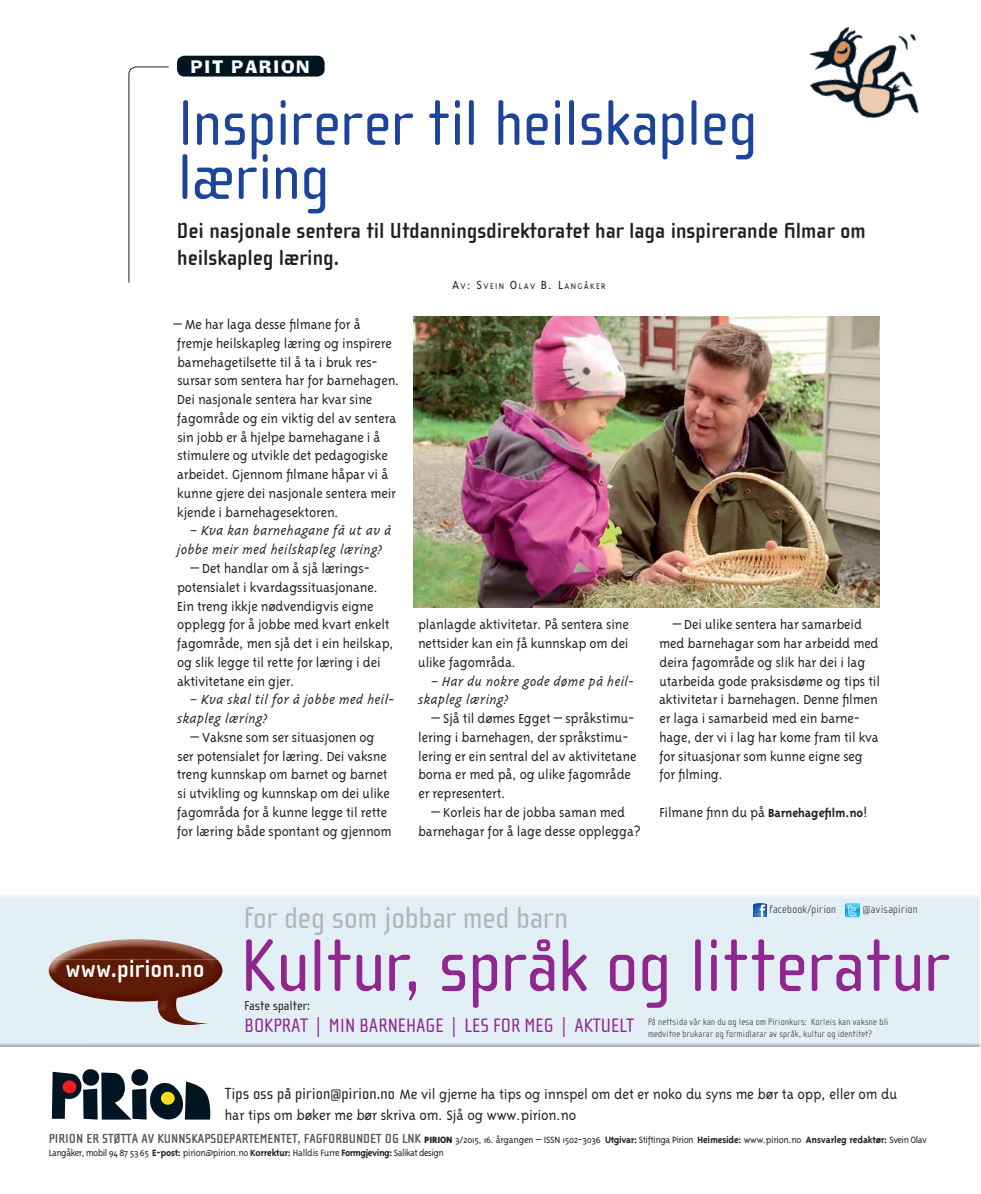
<style>
.page{position:relative;width:981px;height:1194px;background:#fff}
.page>*{position:absolute;margin:0;border:0;box-sizing:border-box;transform-origin:0 0}
.t1{font:78.3px "FF Cutout";letter-spacing:-.01em;color:#001522}
.t2{font:76.35px "Cholla Sans";letter-spacing:-.005em;color:#90268f}
.t3{font:66px/54px "Cholla Sans";letter-spacing:-.01em;color:#1d449b}
.t4{font:31.05px "Cholla Sans";color:#b2b3b7}
.t5{font:700 25.35px "Cholla Sans";color:#fff}
.t6{font:700 22.5px/27px "Cholla Sans";color:#231f20}
.t7{font:19.95px "Cholla Sans";color:#90268f}
.t8{font:19.5px "Ad Lib ICG";letter-spacing:.1em;color:#fff}
.t9{font:300 15.75px "Triplex";letter-spacing:-.01em;color:#231f20}
.t10{font:300 15px/18.8px "Triplex";letter-spacing:-.01em;color:#231f20}
.t11{font:italic 300 15px/18.8px "Triplex";color:#231f20}
.t12{font:13.35px "Cholla Sans";color:#231f20}
.t13{font:12px "Humanist 777 BT Light B";letter-spacing:-.03em;color:#231f20}
.t14{font:100 11.55px "Cholla Sans";letter-spacing:.025em;color:#231f20}
.t15{font:300 10.5px/13.5px "Triplex";letter-spacing:-.04em;color:#231f20}
.t16{font:100 9.6px/11.6px "Cholla Sans";letter-spacing:.03em;color:#231f20}
.t17{font:300 9.45px "Triplex";letter-spacing:.145em;color:#231f20}
.s1{font-size:13.5px}
.s2{font-weight:700;font-size:13.5px}
.s3{font-family:"Cholla Sans";font-weight:400;font-size:16.5px}
.s4{font-family:"Cholla Sans";font-weight:700;font-size:13.5px;color:#57585a}
.s5{font-weight:800}
.s6{font-weight:700}
.s7{font-family:"Fagbladet Pil";color:#d1232a}
</style>
<div class="page">
<div style="left:93px;top:895px;width:886px;height:49px;background:#e2eff5"></div>
<div style="left:146px;top:944px;width:833px;height:101px;background:#e2eff5"></div>
<img style="left:770px;top:904px;width:147px;height:10px">
<img style="left:54px;top:938px;width:163px;height:21px">
<img style="left:172px;top:1022px;width:35px;height:2px">
<img style="left:49px;top:959px;width:173px;height:63px">
<svg style="left:753px;top:903px;width:14px;height:14px"></svg>
<img style="left:845px;top:903px;width:14px;height:14px">
<img style="left:845px;top:904px;width:14px;height:10px">
<div style="left:63px;top:1080px;width:13px;height:12px;background:#ee1d23;border-radius:50%"></div>
<div style="left:161px;top:1091px;width:14px;height:13px;background:#ffda19;border-radius:50%"></div>
<img style="left:809px;top:26px;width:110px;height:93px">
<div style="left:177px;top:56px;width:147px;height:20px;background:#001522;border-radius:8px"></div>
<svg style="left:128px;top:66px;width:41px;height:217px"></svg>
<img style="left:414px;top:316px;width:465px;height:291px">
<h3 class="t8" style="left:191px;top:55px;width:120px">PIT PARION</h3>
<h3 class="t3" style="left:177px;top:97px;width:582px">Inspirerer til heilskapleg læring</h3>
<h3 class="t6" style="left:177px;top:218px;width:690px">Dei nasjonale sentera til Utdanningsdirektoratet har laga inspirerande filmar om heilskapleg læring.</h3>
<p class="t17" style="left:452px;top:281px;width:155px"><span class="s1">A</span>V<span class="s1">: S</span>VEIN <span class="s1">O</span>LAV <span class="s1">B. L</span>ANGÅKER</p>
<p class="t10" style="left:173px;top:315px;width:227px">– Me har laga desse filmane for å fremje heilskapleg læring og inspirere barnehagetilsette til å ta i bruk res&shy;sursar som sentera har for barnehagen.<br>Dei nasjonale sentera har kvar sine fagområde og ein viktig del av sentera sin jobb er å hjelpe barnehagane i å stimulere og utvikle det pedagogiske arbeidet. Gjennom filmane håpar vi å kunne gjere dei nasjonale sentera meir kjende i barnehagesektoren.</p>
<p class="t11" style="left:178px;top:522px;width:216px;text-indent:13px">– Kva kan barnehagane få ut av å jobbe meir med heilskapleg læring?</p>
<p class="t10" style="left:177px;top:558px;width:218px;text-indent:14px">– Det handlar om å sjå lærings&shy;potensialet i kvardagssituasjonane.<br>Ein treng ikkje nødvendigvis eigne opplegg for å jobbe med kvart enkelt fagområde, men sjå det i ein heilskap, og slik legge til rette for læring i dei aktivitetane ein gjer.</p>
<p class="t11" style="left:177px;top:690px;width:218px;text-indent:13px">– Kva skal til for å jobbe med heil&shy;skapleg læring?</p>
<p class="t10" style="left:177px;top:727px;width:216px;text-align:center">– Vaksne som ser situasjonen og<br>ser potensialet for læring. Dei vaksne treng kunnskap om barnet og barnet si utvikling og kunnskap om dei ulike fagområda for å kunne legge til rette for læring både spontant og gjennom</p>
<p class="t10" style="left:418px;top:615px;width:212px;text-align:justify">planlagde aktivitetar. På sentera sine nettsider kan ein få kunnskap om dei ulike fagområda.</p>
<p class="t11" style="left:418px;top:672px;width:217px;text-indent:13px">– Har du nokre gode døme på heil&shy;skapleg læring?</p>
<p class="t10" style="left:418px;top:708px;width:220px;text-indent:13px">– Sjå til dømes Egget – språkstimu&shy;lering i barnehagen, der språkstimu&shy;lering er ein sentral del av aktivitetane borna er med på, og ulike fagområde er representert.</p>
<p class="t10" style="left:418px;top:802px;width:224px;text-align:center">– Korleis har de jobba saman med barnehagar for å lage desse opplegga?</p>
<p class="t10" style="left:659px;top:615px;width:222px;text-indent:14px">– Dei ulike sentera har samarbeid med barnehagar som har arbeidd med deira fagområde og slik har dei i lag utarbeida gode praksisdøme og tips til aktivitetar i barnehagen. Denne filmen er laga i samarbeid med ein barne&shy;hage, der vi i lag har kome fram til kva for situasjonar som kunne eigne seg for filming.</p>
<p class="t10" style="left:659px;top:802px;width:210px">Filmane finn du på <span class="s2">Barnehagefilm.no</span>!</p>
<h3 class="t5" style="left:66px;top:954px;width:140px">www.pirion.no</h3>
<h1 class="t1" style="left:52px;top:1057px;width:163px">PiRion</h1>
<h3 class="t4" style="left:244px;top:900px;width:326px">for deg som jobbar med barn</h3>
<p class="t14" style="left:769px;top:902px;width:68px">facebook/pirion</p>
<p class="t14" style="left:862px;top:902px;width:57px">@avisapirion</p>
<h2 class="t2" style="left:240px;top:923px;width:710px">Kultur, språk og litteratur</h2>
<p class="t16" style="left:648px;top:1015px;width:242px">På nettsida vår kan du og lesa om Pirionkurs: Korleis kan vaksne bli medvitne brukarar og formidlarar av språk, kultur og identitet?</p>
<p class="t12" style="left:245px;top:997px;width:67px">Faste spalter:</p>
<h3 class="t7" style="left:245px;top:1014px;width:391px">BOKPRAT | MIN BARNEHAGE | LES FOR MEG | AKTUELT</h3>
<p class="t9" style="left:225px;top:1084px;width:674px"><span class="s3">Tips oss på pirion@pirion.no</span> Me vil gjerne ha tips og innspel om det er noko du syns me bør ta opp, eller om du</p>
<p class="t9" style="left:225px;top:1105px;width:353px">har tips om bøker me bør skriva om. Sjå og www.pirion.no</p>
<p class="t15" style="left:49px;top:1132px;width:879px"><span class="s4">PIRION ER STØTTA AV KUNNSKAPSDEPARTEMENTET, FAGFORBUNDET OG LNK</span> <span class="s5">PIRION</span> 3/2015, 16. årgangen – ISSN 1502-3036 <span class="s6">Utgivar:</span> Stiftinga Pirion <span class="s6">Heimeside:</span> www.pirion.no <span class="s6">Ansvarleg redaktør:</span> Svein Olav<br>Langåker, mobil 94 87 53 65 <span class="s6">E-post:</span> pirion@pirion.no <span class="s6">Korrektur:</span> Halldis Furre <span class="s6">Form gjeving:</span> Salikat design</p>
<p class="t13" style="left:65px;top:1134px;width:111px">42 <span class="s7">&lt;</span> Fagbladet 4/2015</p>
</div>
